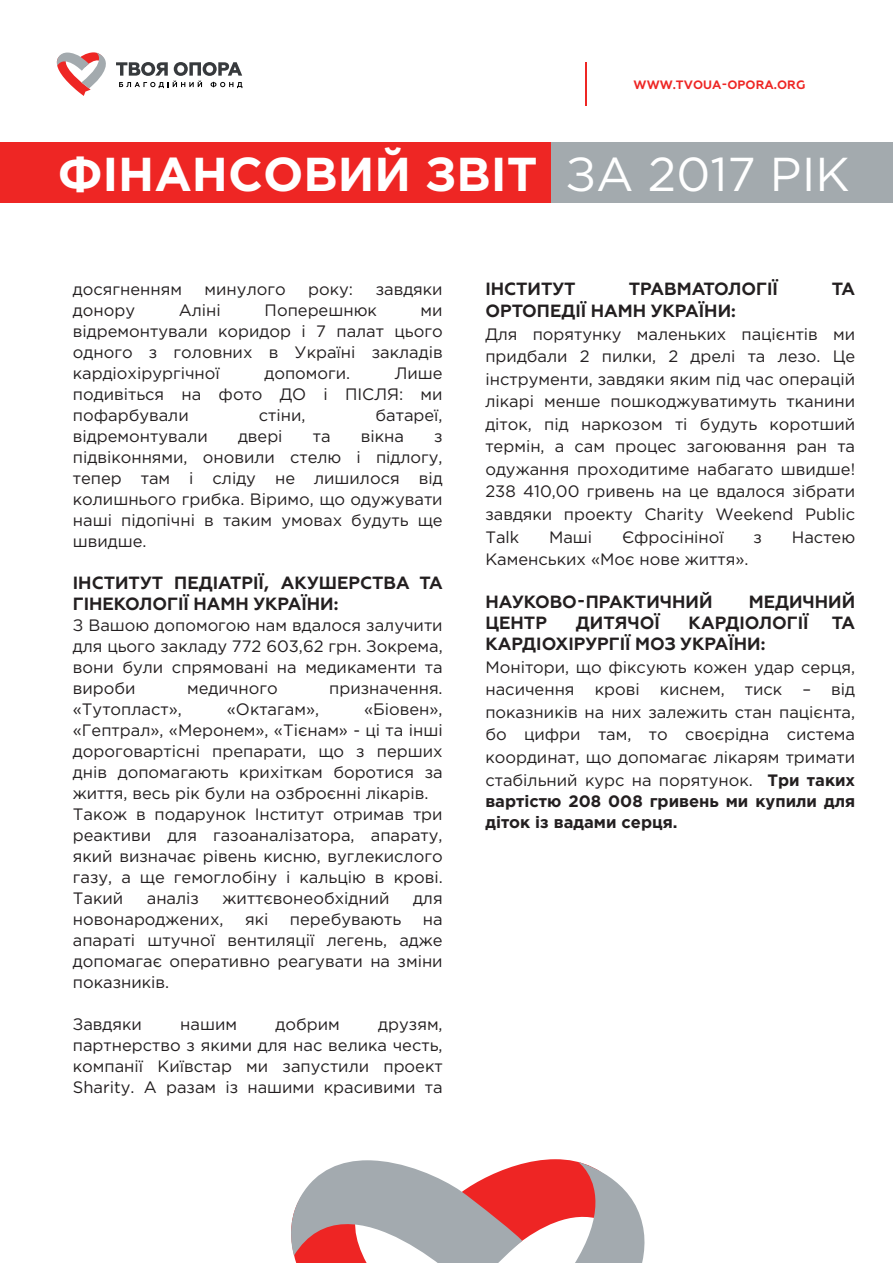
<style>
.page{position:relative;width:893px;height:1263px;background:#fff}
.page>*{position:absolute;margin:0;border:0;box-sizing:border-box;transform-origin:0 0}
.t1{font:700 47.55px "Gotham Pro";color:#fff}
.t2{font:700 17.7px/21px "Geometria";color:#231f20}
.t3{font:16.5px/21px "Gotham Pro";color:#231f20;text-align:justify}
.t4{font:700 16.5px/21px "Gotham Pro";color:#231f20}
.t5{font:700 12.15px "Geometria";color:#ee2624}
.s1{font-weight:400}
.s2{font-weight:700}
</style>
<div class="page">
<div style="left:0;top:142px;width:551px;height:60px;background:#ee2624"></div>
<div style="left:551px;top:142px;width:342px;height:60px;background:#a3aaae"></div>
<svg style="left:56px;top:52px;width:50px;height:44px"></svg>
<svg style="left:116px;top:62px;width:126px;height:26px"></svg>
<svg style="left:291px;top:1159px;width:354px;height:104px"></svg>
<hr style="left:585px;top:62px;width:2px;height:43px;background:#ee2624">
<p class="t5" style="left:634px;top:77px;width:173px">WWW.TVOUA-OPORA.ORG</p>
<h1 class="t1" style="left:58px;top:147px;width:793px">ФІНАНСОВИЙ ЗВІТ <span class="s1">ЗА 2017 РІК</span></h1>
<p class="t3" style="left:73px;top:278px;width:111px">досягненням</p>
<p class="t3" style="left:205px;top:278px;width:83px">минулого</p>
<p class="t3" style="left:308px;top:278px;width:46px">року:</p>
<p class="t3" style="left:376px;top:278px;width:68px">завдяки</p>
<p class="t3" style="left:73px;top:299px;width:64px">донору</p>
<p class="t3" style="left:179px;top:299px;width:44px">Аліні</p>
<p class="t3" style="left:265px;top:299px;width:114px">Поперешнюк</p>
<p class="t3" style="left:73px;top:299px;width:371px;text-indent:348px">ми відремонтували коридор і 7 палат цього одного з головних в Україні закладів кардіохірургічної</p>
<p class="t3" style="left:73px;top:362px;width:371px;text-indent:322px">Лише подивіться на фото ДО і ПІСЛЯ: ми пофарбували</p>
<p class="t3" style="left:264px;top:362px;width:87px">допомоги.</p>
<p class="t3" style="left:259px;top:404px;width:48px">стіни,</p>
<p class="t3" style="left:376px;top:404px;width:69px">батареї,</p>
<p class="t3" style="left:73px;top:425px;width:136px">відремонтували</p>
<p class="t3" style="left:238px;top:425px;width:46px">двері</p>
<p class="t3" style="left:313px;top:425px;width:19px">та</p>
<p class="t3" style="left:361px;top:425px;width:45px">вікна</p>
<p class="t3" style="left:73px;top:425px;width:371px;text-indent:361px">з підвіконнями, оновили стелю і підлогу, тепер там і сліду не лишилося від колишнього грибка. Віримо, що одужувати наші підопічні в таким умовах будуть ще швидше.</p>
<p class="t2" style="left:73px;top:572px;width:371px">ІНСТИТУТ ПЕДІАТРІЇ, АКУШЕРСТВА ТА<br>ГІНЕКОЛОГІЇ НАМН УКРАЇНИ:</p>
<p class="t3" style="left:73px;top:614px;width:371px">З Вашою допомогою нам вдалося залучити для цього закладу 772 603,62 грн. Зокрема, вони були спрямовані на медикаменти та вироби</p>
<p class="t3" style="left:187px;top:677px;width:92px">медичного</p>
<p class="t3" style="left:329px;top:677px;width:115px">призначення.</p>
<p class="t3" style="left:73px;top:698px;width:371px;text-align:left;text-indent:291px">«Біовен», «Гептрал», «Меронем», «Тієнам» - ці та інші дороговартісні препарати, що з перших днів допомагають крихіткам боротися за життя, весь рік були на озброєнні лікарів.<br>Також в подарунок Інститут отримав три реактиви для газоаналізатора, апарату, який визначає рівень кисню, вуглекислого газу, а ще гемоглобіну і кальцію в крові.<br>Такий</p>
<p class="t3" style="left:73px;top:698px;width:111px">«Тутопласт»,</p>
<p class="t3" style="left:227px;top:698px;width:94px">«Октагам»,</p>
<p class="t3" style="left:147px;top:887px;width:54px">аналіз</p>
<p class="t3" style="left:223px;top:887px;width:168px">життєвонеобхідний</p>
<p class="t3" style="left:413px;top:887px;width:31px">для</p>
<p class="t3" style="left:73px;top:908px;width:152px">новонароджених,</p>
<p class="t3" style="left:245px;top:908px;width:25px">які</p>
<p class="t3" style="left:290px;top:908px;width:113px">перебувають</p>
<p class="t3" style="left:73px;top:908px;width:371px;text-indent:350px">на апараті штучної вентиляції легень, адже допомагає оперативно реагувати на зміни показників.</p>
<p class="t3" style="left:73px;top:1013px;width:71px">Завдяки</p>
<p class="t3" style="left:180px;top:1013px;width:58px">нашим</p>
<p class="t3" style="left:276px;top:1013px;width:66px">добрим</p>
<p class="t3" style="left:73px;top:1013px;width:371px;text-indent:305px">друзям, партнерство з якими для нас велика честь, компанії Київстар ми запустили проект Sharity. А разам із нашими красивими та</p>
<p class="t2" style="left:485px;top:278px;width:92px">ІНСТИТУТ</p>
<p class="t2" style="left:629px;top:278px;width:151px">ТРАВМАТОЛОГІЇ</p>
<p class="t2" style="left:832px;top:278px;width:25px">ТА</p>
<p class="t2" style="left:485px;top:301px;width:252px">ОРТОПЕДІЇ НАМН УКРАЇНИ:</p>
<p class="t3" style="left:485px;top:323px;width:371px;line-height:22.5px">Для порятунку маленьких пацієнтів ми придбали 2 пилки, 2 дрелі та лезо. Це інструменти, завдяки яким під час операцій лікарі менше пошкоджуватимуть тканини діток, під наркозом ті будуть коротший термін, а сам процес загоювання ран та одужання проходитиме набагато швидше!<br>238 410,00 гривень на це вдалося зібрати завдяки проекту Charity Weekend Public Talk</p>
<p class="t3" style="left:549px;top:526px;width:45px">Маші</p>
<p class="t3" style="left:622px;top:526px;width:103px">Єфросініної</p>
<p class="t3" style="left:754px;top:526px;width:10px">з</p>
<p class="t3" style="left:792px;top:526px;width:65px">Настею</p>
<p class="t3" style="left:485px;top:549px;width:265px">Каменських «Моє нове життя».</p>
<p class="t2" style="left:485px;top:592px;width:229px">НАУКОВО-ПРАКТИЧНИЙ</p>
<p class="t2" style="left:749px;top:592px;width:108px">МЕДИЧНИЙ</p>
<p class="t2" style="left:485px;top:613px;width:63px">ЦЕНТР</p>
<p class="t2" style="left:576px;top:613px;width:85px">ДИТЯЧОЇ</p>
<p class="t2" style="left:689px;top:613px;width:122px">КАРДІОЛОГІЇ</p>
<p class="t2" style="left:832px;top:613px;width:25px">ТА</p>
<p class="t2" style="left:485px;top:634px;width:281px">КАРДІОХІРУРГІЇ МОЗ УКРАЇНИ:</p>
<p class="t3" style="left:485px;top:656px;width:371px;line-height:22.5px">Монітори, що фіксують кожен удар серця, насичення крові киснем, тиск – від показників на них залежить стан пацієнта, бо цифри там, то своєрідна система координат, що допомагає лікарям тримати стабільний курс на порятунок. <span class="s2">Три таких</span></p>
<p class="t4" style="left:485px;top:790px;width:371px">вартістю 208 008 гривень ми купили для діток із вадами серця.</p>
</div>
